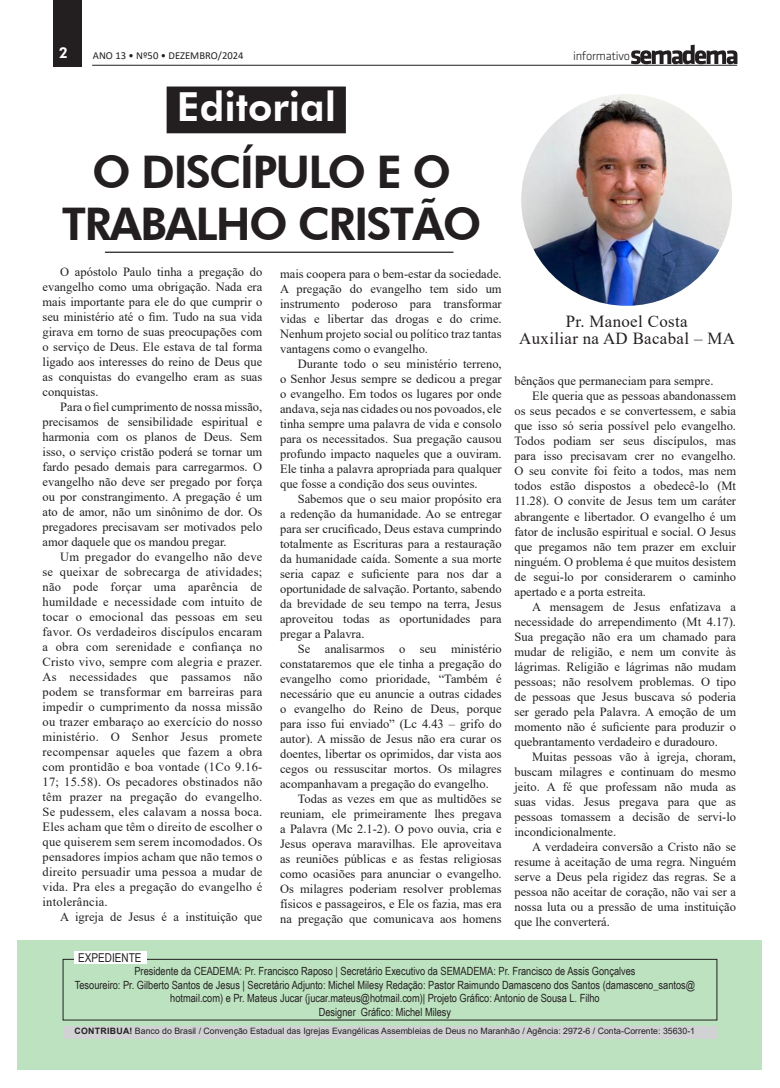
<style>
.page{position:relative;width:780px;height:1088px;background:#fff}
.page>*{position:absolute;margin:0;border:0;box-sizing:border-box;transform-origin:0 0}
.Normal_wrd_4{font:800 45px/51.8px "Futura BT";letter-spacing:-.04em;color:#231f20;text-align:center}
.t1{font:800 40px "Futura BT";color:#fff}
.t2{font:16.88px "Times New Roman";letter-spacing:.02em;color:#231f20}
.t3{font:800 15px "Futura BT";color:#fff}
.t4{font:12.5px/15px "Times New Roman";color:#231f20;text-align:justify}
.t5{font:12.38px "Klavika Light OSF";letter-spacing:-.02em;color:#231f20}
.corpo{font:12.25px "Arial Narrow";color:#231f20}
.corpo-2{font:11.25px/13.8px "Arial Narrow";color:#231f20;text-align:center}
.t6{font:10.62px "Calibri";color:#231f20}
.t7{font:8.75px "Arial";color:#231f20}
.s1{font-weight:700}
</style>
<div class="page">
<div style="left:53px;top:0;width:29px;height:67px;background:#231f20"></div>
<svg style="left:631px;top:45px;width:106px;height:19px"></svg>
<hr style="left:92px;top:65px;width:645px;height:1px;background:#231f20">
<div style="left:18px;top:940px;width:744px;height:130px;background:#bde2c0"></div>
<div style="left:63px;top:1026px;width:654px;height:12px;background:#d1d2d4"></div>
<div style="left:63px;top:959px;width:654px;height:61px;border:1px solid #231f20"></div>
<div style="left:74px;top:951px;width:73px;height:13px;background:#fff"></div>
<hr style="left:105px;top:252px;width:348px;height:1px;background:#231f20">
<div style="left:167px;top:87px;width:178px;height:46px;background:#231f20"></div>
<img style="left:521px;top:94px;width:211px;height:212px">
<p class="t3" style="left:59px;top:44px;width:11px">2</p>
<p class="t6" style="left:93px;top:48px;width:152px">ANO 13 • Nº50 • DEZEMBRO/2024</p>
<p class="t5" style="left:573px;top:49px;width:58px">informativo</p>
<p class="t1" style="left:177px;top:83px;width:161px">Editorial</p>
<p class="Normal_wrd_4" style="left:62px;top:146px;width:421px">O DISCÍPULO E O<br>TRABALHO CRISTÃO</p>
<p class="t4" style="left:43px;top:264px;width:221px;text-indent:18px">O apóstolo Paulo tinha a pregação do evangelho como uma obrigação. Nada era mais importante para ele do que cumprir o seu ministério até o fim. Tudo na sua vida girava em torno de suas preocupações com o serviço de Deus. Ele estava de tal forma ligado aos interesses do reino de Deus que as conquistas do evangelho eram as suas conquistas.</p>
<p class="t4" style="left:43px;top:399px;width:221px;text-indent:18px">Para o fiel cumprimento de nossa missão, precisamos de sensibilidade espiritual e harmonia com os planos de Deus. Sem isso, o serviço cristão poderá se tornar um fardo pesado demais para carregarmos. O evangelho não deve ser pregado por força ou por constrangimento. A pregação é um ato de amor, não um sinônimo de dor. Os pregadores precisavam ser motivados pelo amor daquele que os mandou pregar.</p>
<p class="t4" style="left:43px;top:549px;width:221px;text-indent:18px">Um pregador do evangelho não deve se queixar de sobrecarga de atividades; não pode forçar uma aparência de humildade e necessidade com intuito de tocar o emocional das pessoas em seu favor. Os verdadeiros discípulos encaram a obra com serenidade e confiança no Cristo vivo, sempre com alegria e prazer.<br>As necessidades que passamos não podem se transformar em barreiras para impedir o cumprimento da nossa missão ou trazer embaraço ao exercício do nosso ministério. O Senhor Jesus promete recompensar aqueles que fazem a obra com prontidão e boa vontade (1Co 9.16- 17; 15.58). Os pecadores obstinados não têm prazer na pregação do evangelho.<br>Se pudessem, eles calavam a nossa boca.<br>Eles acham que têm o direito de escolher o que quiserem sem serem incomodados. Os pensadores ímpios acham que não temos o direito persuadir uma pessoa a mudar de vida. Pra eles a pregação do evangelho é intolerância.</p>
<p class="t4" style="left:60px;top:909px;width:203px">A igreja de Jesus é a instituição que</p>
<p class="t4" style="left:280px;top:266px;width:223px">mais coopera para o bem-estar da sociedade.<br>A pregação do evangelho tem sido um instrumento poderoso para transformar vidas e libertar das drogas e do crime.<br>Nenhum projeto social ou político traz tantas vantagens como o evangelho.</p>
<p class="t4" style="left:280px;top:356px;width:223px;text-indent:18px">Durante todo o seu ministério terreno, o Senhor Jesus sempre se dedicou a pregar o evangelho. Em todos os lugares por onde andava, seja nas cidades ou nos povoados, ele tinha sempre uma palavra de vida e consolo para os necessitados. Sua pregação causou profundo impacto naqueles que a ouviram.<br>Ele tinha a palavra apropriada para qualquer que fosse a condição dos seus ouvintes.</p>
<p class="t4" style="left:280px;top:491px;width:223px;text-indent:18px">Sabemos que o seu maior propósito era a redenção da humanidade. Ao se entregar para ser crucificado, Deus estava cumprindo totalmente as Escrituras para a restauração da humanidade caída. Somente a sua morte seria capaz e suficiente para nos dar a oportunidade de salvação. Portanto, sabendo da brevidade de seu tempo na terra, Jesus aproveitou todas as oportunidades para pregar a Palavra.</p>
<p class="t4" style="left:280px;top:641px;width:223px;text-indent:18px">Se analisarmos o seu ministério constataremos que ele tinha a pregação do evangelho como prioridade, “Também é necessário que eu anuncie a outras cidades o evangelho do Reino de Deus, porque para isso fui enviado” (Lc 4.43 – grifo do autor). A missão de Jesus não era curar os doentes, libertar os oprimidos, dar vista aos cegos ou ressuscitar mortos. Os milagres acompanhavam a pregação do evangelho.</p>
<p class="t4" style="left:280px;top:791px;width:223px;text-indent:18px">Todas as vezes em que as multidões se reuniam, ele primeiramente lhes pregava a Palavra (Mc 2.1-2). O povo ouvia, cria e Jesus operava maravilhas. Ele aproveitava as reuniões públicas e as festas religiosas como ocasiões para anunciar o evangelho.<br>Os milagres poderiam resolver problemas físicos e passageiros, e Ele os fazia, mas era na pregação que comunicava aos homens</p>
<p class="corpo" style="left:78px;top:948px;width:65px">EXPEDIENTE</p>
<p class="t2" style="left:565px;top:310px;width:123px">Pr. Manoel Costa</p>
<p class="t2" style="left:519px;top:326px;width:217px">Auxiliar na AD Bacabal – MA</p>
<p class="t4" style="left:514px;top:373px;width:200px">bênçãos que permaneciam para sempre.</p>
<p class="t4" style="left:514px;top:388px;width:223px;text-indent:18px">Ele queria que as pessoas abandonassem os seus pecados e se convertessem, e sabia que isso só seria possível pelo evangelho.<br>Todos podiam ser seus discípulos, mas para isso precisavam crer no evangelho.<br>O seu convite foi feito a todos, mas nem todos estão dispostos a obedecê-lo (Mt 11.28). O convite de Jesus tem um caráter abrangente e libertador. O evangelho é um fator de inclusão espiritual e social. O Jesus que pregamos não tem prazer em excluir ninguém. O problema é que muitos desistem de segui-lo por considerarem o caminho apertado e a porta estreita.</p>
<p class="t4" style="left:514px;top:598px;width:223px;text-indent:18px">A mensagem de Jesus enfatizava a necessidade do arrependimento (Mt 4.17).<br>Sua pregação não era um chamado para mudar de religião, e nem um convite às lágrimas. Religião e lágrimas não mudam pessoas; não resolvem problemas. O tipo de pessoas que Jesus buscava só poderia ser gerado pela Palavra. A emoção de um momento não é suficiente para produzir o quebrantamento verdadeiro e duradouro.</p>
<p class="t4" style="left:514px;top:748px;width:223px;text-indent:18px">Muitas pessoas vão à igreja, choram, buscam milagres e continuam do mesmo jeito. A fé que professam não muda as suas vidas. Jesus pregava para que as pessoas tomassem a decisão de servi-lo incondicionalmente.</p>
<p class="t4" style="left:514px;top:838px;width:223px;text-indent:18px">A verdadeira conversão a Cristo não se resume à aceitação de uma regra. Ninguém serve a Deus pela rigidez das regras. Se a pessoa não aceitar de coração, não vai ser a nossa luta ou a pressão de uma instituição que lhe converterá.</p>
<p class="corpo-2" style="left:134px;top:964px;width:502px">Presidente da CEADEMA: Pr. Francisco Raposo | Secretário Executivo da SEMADEMA: Pr. Francisco de Assis Gonçalves</p>
<p class="corpo-2" style="left:75px;top:977px;width:621px">Tesoureiro: Pr. Gilberto Santos de Jesus | Secretário Adjunto: Michel Milesy Redação: Pastor Raimundo Damasceno dos Santos (damasceno_santos@ hotmail.com) e Pr. Mateus Jucar (jucar.mateus@hotmail.com)| Projeto Gráfico: Antonio de Sousa L. Filho</p>
<p class="corpo-2" style="left:319px;top:1005px;width:134px">Designer Gráfico: Michel Milesy</p>
<p class="t7" style="left:74px;top:1025px;width:622px"><span class="s1">CONTRIBUA!</span> Banco do Brasil / Convenção Estadual das Igrejas Evangélicas Assembleias de Deus no Maranhão / Agência: 2972-6 / Conta-Corrente: 35630-1</p>
</div>
